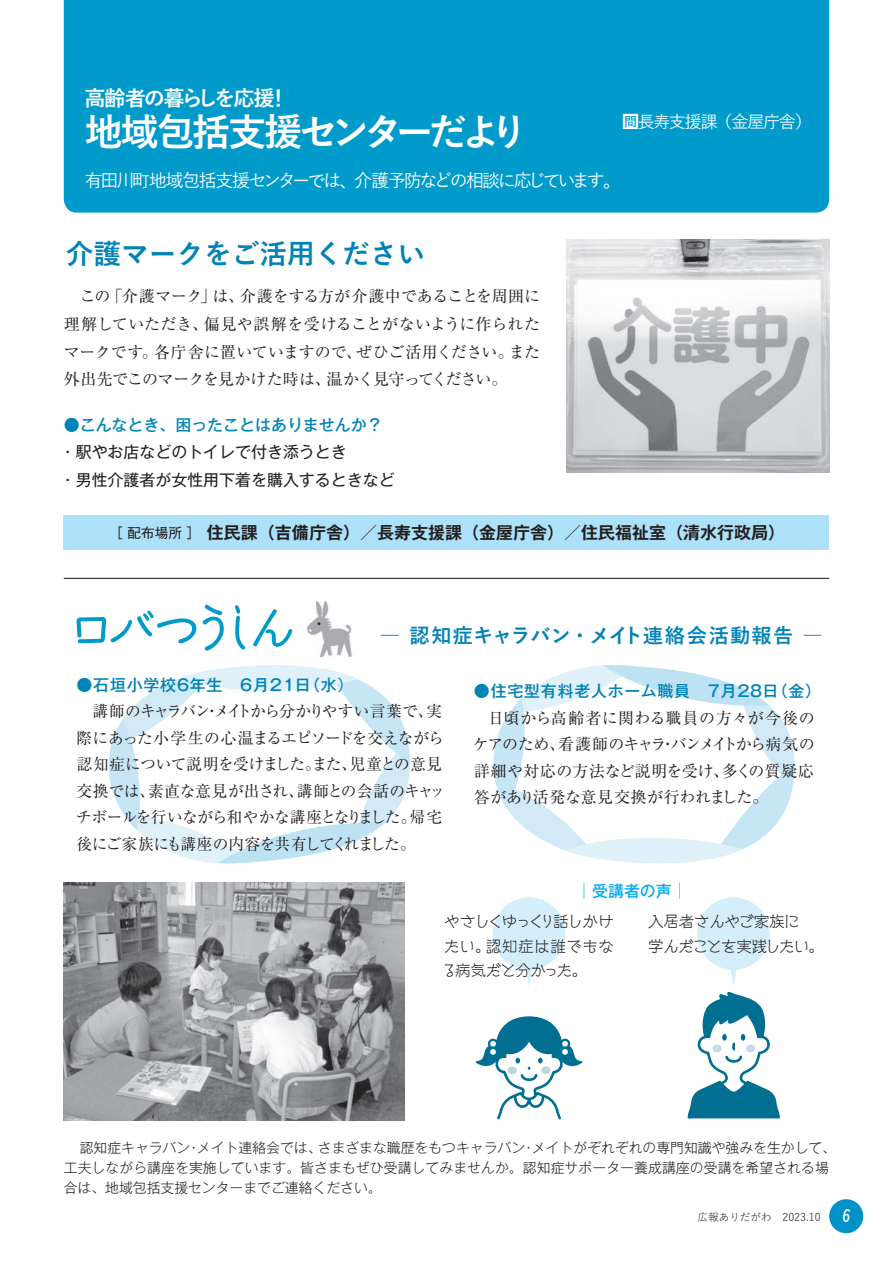
<style>
.page{position:relative;width:893px;height:1263px;background:#fff}
.page>*{position:absolute;margin:0;border:0;box-sizing:border-box;transform-origin:0 0}
.t1{font:700 38.25px "Yu Gothic";letter-spacing:-.1em;color:#fff}
.t2{font:700 27.6px "Yu Gothic";color:#0083b6}
.t3{font:700 21.3px "Yu Gothic";letter-spacing:-.095em;color:#fff}
.t4{font:700 20.25px "Yu Gothic";letter-spacing:.03em;color:#0083b6}
.t5{font:500 18px "Yu Gothic";letter-spacing:-.12em;color:#fff}
.t6{font:700 16.95px "Gothic MB101 Pro De";color:#231f20}
.t7{font:500 16.95px "Yu Gothic";letter-spacing:-.08em;color:#fff}
.t8{font:15.9px/26.5px "Ryumin Pro";letter-spacing:-.02em;color:#231f20;text-align:justify}
.t9{font:500 15.9px "Gothic MB101 Pro";letter-spacing:.04em;color:#0083b6}
.t10{font:15.9px/27.6px "Gothic MB101 Pro";color:#231f20}
.t11{font:500 15.9px "Gothic MB101 Pro";color:#0083b6}
.t12{font:500 15.9px "Gothic MB101 Pro";color:#00aeef}
.t13{font:300 14.85px/24.5px "Cinema Letter Std";letter-spacing:.02em;color:#231f20}
.t14{font:300 13.8px/20.2px "Gothic MB101 Pro";color:#231f20}
.t15{font:10.65px "Yu Gothic";color:#231f20}
.s1{font-family:"Gothic MB101 Pro";font-weight:400;font-size:13.65px}
.s2{font-weight:400}
.s3{font-size:16.5px;color:#fff}
.s4{font-weight:700;font-size:16.5px;color:#fff}
</style>
<div class="page">
<svg style="left:109px;top:665px;width:301px;height:199px"></svg>
<svg style="left:493px;top:665px;width:302px;height:199px"></svg>
<div style="left:493px;top:897px;width:72px;height:73px;background:#d4effb;border-radius:50%"></div>
<svg style="left:523px;top:969px;width:12px;height:17px"></svg>
<div style="left:697px;top:897px;width:73px;height:73px;background:#d4effb;border-radius:50%"></div>
<div style="left:64px;top:0;width:765px;height:213px;background:#009bca"></div>
<img style="left:307px;top:601px;width:45px;height:55px">
<img style="left:567px;top:240px;width:262px;height:232px">
<img style="left:64px;top:882px;width:341px;height:238px">
<hr style="left:64px;top:578px;width:765px;height:1px;background:#231f20">
<div style="left:64px;top:515px;width:765px;height:34px;background:#ade1f9"></div>
<svg style="left:76px;top:604px;width:217px;height:47px"></svg>
<svg style="left:475px;top:1016px;width:108px;height:104px"></svg>
<svg style="left:687px;top:952px;width:93px;height:167px"></svg>
<div style="left:829px;top:1199px;width:34px;height:34px;background:#0092c8;border-radius:50%"></div>
<h3 class="t3" style="left:85px;top:86px;width:206px">高齢者の暮らしを応援！</h3>
<h1 class="t1" style="left:84px;top:111px;width:445px">地域包括支援センターだより</h1>
<p class="t7" style="left:622px;top:106px;width:191px">問長寿支援課（金屋庁舎）</p>
<p class="t5" style="left:85px;top:164px;width:538px">有田川町地域包括支援センターでは、介護予防などの相談に応じています。</p>
<h2 class="t2" style="left:66px;top:238px;width:361px">介護マークをご活用ください</h2>
<p class="t8" style="left:64px;top:281px;width:478px;line-height:27.6px;text-indent:16px">この「介護マーク」は、介護をする方が介護中であることを周囲に理解していただき、偏見や誤解を受けることがないように作られたマークです。各庁舎に置いていますので、ぜひご活用ください。また外出先でこのマークを見かけた時は、温かく見守ってください。</p>
<p class="t11" style="left:64px;top:411px;width:320px">●こんなとき、困ったことはありませんか？</p>
<p class="t10" style="left:60px;top:436px;width:336px">・駅やお店などのトイレで付き添うとき<br>・男性介護者が女性用下着を購入するときなど</p>
<p class="t6" style="left:109px;top:518px;width:677px"><span class="s1">［ 配布場所 ］</span>住民課（吉備庁舎）／長寿支援課（金屋庁舎）／住民福祉室（清水行政局）</p>
<p class="t4" style="left:380px;top:624px;width:444px">― 認知症キャラバン・メイト連絡会活動報告 ―</p>
<p class="t9" style="left:77px;top:671px;width:278px">●石垣小学校6年生　6月21日（水<span class="s2">）</span></p>
<p class="t8" style="left:76px;top:697px;width:370px;text-align:left;text-indent:16px">講師のキャラバン・メイトから分かりやすい言葉で、実際にあった小学生の心温まるエピソードを交えながら認知症について説明を受けました。また、児童との意見交換では、素直な意見が出され、講師との会話のキャッチボールを行いながら和やかな講座となりました。帰宅後にご家族にも講座の内容を共有してくれました。</p>
<p class="t9" style="left:474px;top:678px;width:349px">●住宅型有料老人ホーム職員　7月28日（金）</p>
<p class="t8" style="left:473px;top:703px;width:343px;text-indent:15px">日頃から高齢者に関わる職員の方々が今後のケアのため、看護師のキャラ・バンメイトから病気の詳細や対応の方法など説明を受け、多くの質疑応答があり活発な意見交換が行われました。</p>
<p class="t12" style="left:576px;top:877px;width:113px">│受講者の声│</p>
<p class="t13" style="left:648px;top:908px;width:177px">入居者さんやご家族に<br>学んだことを実践したい。</p>
<p class="t13" style="left:442px;top:908px;width:173px;text-align:justify">やさしくゆっくり話しかけたい。認知症は誰でもなる病気だと分かった。</p>
<p class="t14" style="left:64px;top:1136px;width:774px;text-indent:16px">認知症キャラバン・メイト連絡会では、さまざまな職歴をもつキャラバン・メイトがぞれぞれの専門知識や強みを生かして、工夫しながら講座を実施しています。皆さまもぜひ受講してみませんか。認知症サポーター養成講座の受講を希望される場合は、地域包括支援センターまでご連絡ください。</p>
<p class="t15" style="left:697px;top:1207px;width:154px">広報ありだがわ　2023.10 <span class="s3">4</span><span class="s4">6</span></p>
</div>
